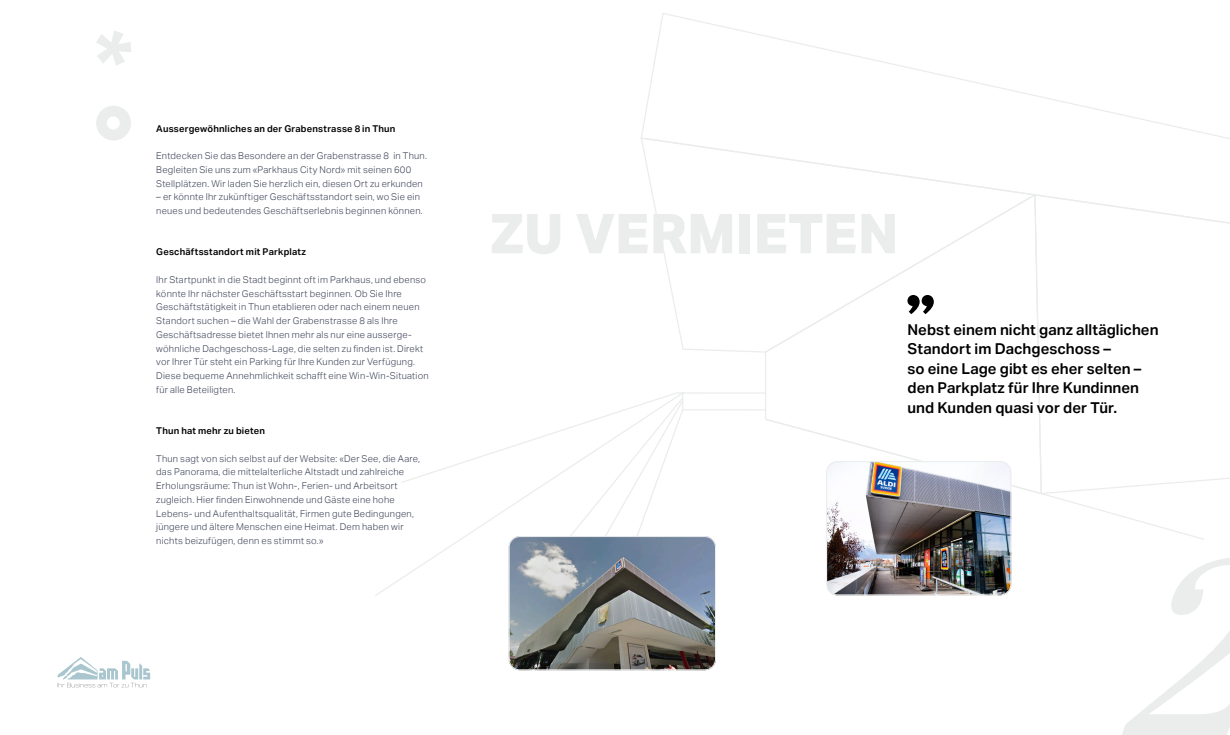
<style>
.page{position:relative;width:1230px;height:735px;background:#fff}
.page>*{position:absolute;margin:0;border:0;box-sizing:border-box;transform-origin:0 0}
.tit_product_bo{font:600 15px/19.5px "Aktiv Grotesk";letter-spacing:.005em;color:#000}
.txt_products_light{font:300 9.38px/13.8px "Aktiv Grotesk";letter-spacing:.025em;color:#393e54}
.txt_sb{font:600 9.38px "Aktiv Grotesk";letter-spacing:.025em;color:#000}
</style>
<div class="page">
<svg style="left:641px;top:13px;width:589px;height:126px"></svg>
<svg style="left:641px;top:137px;width:396px;height:216px"></svg>
<svg style="left:765px;top:194px;width:269px;height:225px"></svg>
<svg style="left:765px;top:419px;width:439px;height:121px"></svg>
<svg style="left:1034px;top:194px;width:196px;height:300px"></svg>
<svg style="left:401px;top:392px;width:284px;height:195px"></svg>
<img style="left:509px;top:536px;width:205px;height:134px">
<div style="left:509px;top:536px;width:207px;height:134px;border:1px solid #ebedec;border-radius:11px"></div>
<img style="left:827px;top:461px;width:184px;height:134px">
<div style="left:826px;top:461px;width:185px;height:134px;border:1px solid #ebedec;border-radius:11px"></div>
<svg style="left:96px;top:31px;width:35px;height:35px"></svg>
<svg style="left:96px;top:106px;width:35px;height:35px"></svg>
<svg style="left:58px;top:657px;width:92px;height:30px"></svg>
<svg style="left:908px;top:295px;width:26px;height:19px"></svg>
<p class="txt_sb" style="left:156px;top:123px;width:241px">Aussergewöhnliches an der Grabenstrasse 8 in Thun</p>
<p class="txt_products_light" style="left:156px;top:149px;width:272px">Entdecken Sie das Besondere an der Grabenstrasse 8 in Thun.<br>Begleiten Sie uns zum «Parkhaus City Nord» mit seinen 600<br>Stellplätzen. Wir laden Sie herzlich ein, diesen Ort zu erkunden</p>
<p class="txt_products_light" style="left:156px;top:190px;width:268px">– er könnte Ihr zukünftiger Geschäftsstandort sein, wo Sie ein neues und bedeutendes Geschäftserlebnis beginnen können.</p>
<p class="txt_sb" style="left:156px;top:247px;width:151px">Geschäftsstandort mit Parkplatz</p>
<p class="txt_products_light" style="left:156px;top:273px;width:274px">Ihr Startpunkt in die Stadt beginnt oft im Parkhaus, und ebenso könnte Ihr nächster Geschäftsstart beginnen. Ob Sie Ihre Geschäftstätigkeit in Thun etablieren oder nach einem neuen Standort suchen – die Wahl der Grabenstrasse 8 als Ihre Geschäftsadresse bietet Ihnen mehr als nur eine ausserge&shy;wöhnliche Dachgeschoss-Lage, die selten zu finden ist. Direkt vor Ihrer Tür steht ein Parking für Ihre Kunden zur Verfügung.<br>Diese bequeme Annehmlichkeit schafft eine Win-Win-Situation für alle Beteiligten.</p>
<p class="txt_sb" style="left:156px;top:425px;width:110px">Thun hat mehr zu bieten</p>
<p class="txt_products_light" style="left:156px;top:452px;width:265px">Thun sagt von sich selbst auf der Website: «Der See, die Aare, das Panorama, die mittelalterliche Altstadt und zahlreiche Erholungsräume: Thun ist Wohn-, Ferien- und Arbeitsort zugleich. Hier finden Einwohnende und Gäste eine hohe Lebens- und Aufenthaltsqualität, Firmen gute Bedingungen, jüngere und ältere Menschen eine Heimat. Dem haben wir nichts beizufügen, denn es stimmt so.»</p>
<p class="tit_product_bo" style="left:908px;top:320px;width:253px">Nebst einem nicht ganz alltäglichen<br>Standort im Dachgeschoss –<br>so eine Lage gibt es eher selten – den Parkplatz für Ihre Kundinnen und Kunden quasi vor der Tür.</p>
</div>
